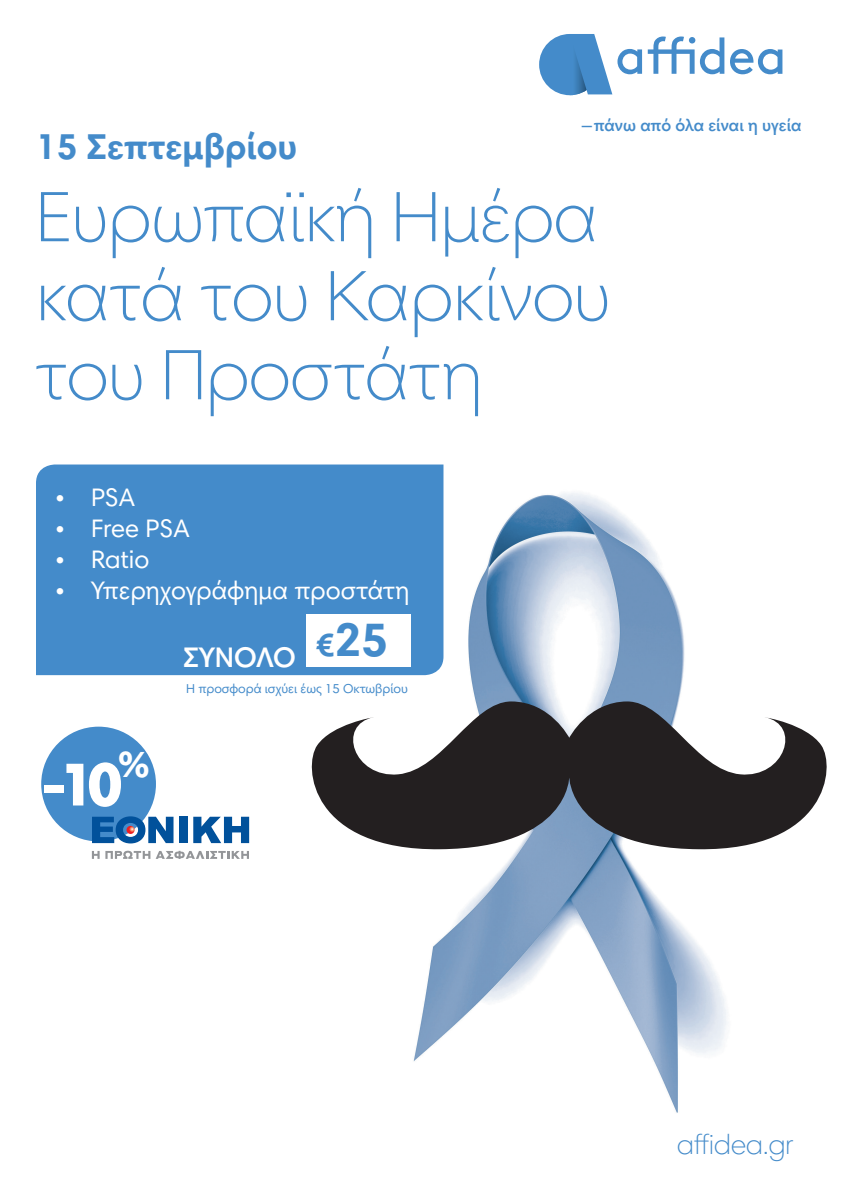
<style>
.page{position:relative;width:842px;height:1191px;background:#fff}
.page>*{position:absolute;margin:0;border:0;box-sizing:border-box;transform-origin:0 0}
.t1{font:300 72px/79px "Harmonia Sans W1 G";color:#448bca}
.t2{font:900 61.2px "Harmonia Sans W1 G";color:#fff}
.t3{font:900 36.7px "Harmonia Sans W1 G";color:#fff}
.t4{font:700 36.3px "Harmonia Sans W1 G";color:#448bca}
.t5{font:600 28.5px "Harmonia Sans W1 G";letter-spacing:-.015em;color:#fff}
.t6{font:300 28px "Harmonia Sans W1 G";color:#448bca}
.t7{font:25.6px "Harmonia Sans W1 G";color:#fff}
.t8{font:600 17px "Harmonia Sans W1 G";letter-spacing:-.005em;color:#448bca}
.t9{font:13px "Harmonia Sans W1 G";color:#448bca}
</style>
<div class="page">
<div style="left:539px;top:34px;width:61px;height:61px;background:#448bca;border-radius:50%"></div>
<svg style="left:575px;top:34px;width:67px;height:61px"></svg>
<svg style="left:648px;top:36px;width:76px;height:38px"></svg>
<svg style="left:730px;top:49px;width:52px;height:25px"></svg>
<img style="left:389px;top:464px;width:338px;height:649px">
<svg style="left:311px;top:701px;width:516px;height:149px;fill:#231f20"></svg>
<div style="left:36px;top:464px;width:407px;height:211px;background:#448bca"></div>
<div style="left:306px;top:614px;width:105px;height:52px;background:#fff"></div>
<div style="left:41px;top:726px;width:115px;height:115px;background:#448bca;border-radius:50%"></div>
<svg style="left:92px;top:816px;width:81px;height:27px"></svg>
<div style="left:179px;top:816px;width:8px;height:27px;background:#01519b"></div>
<svg style="left:193px;top:816px;width:56px;height:27px"></svg>
<svg style="left:92px;top:850px;width:58px;height:9px"></svg>
<svg style="left:156px;top:851px;width:93px;height:8px"></svg>
<p class="t8" style="left:580px;top:115px;width:223px">―πάνω από όλα είναι η υγεία</p>
<h3 class="t4" style="left:36px;top:124px;width:263px">15 Σεπτεμβρίου</h3>
<h1 class="t1" style="left:36px;top:177px;width:576px">Ευρωπαϊκή Ημέρα κατά του Καρκίνου του Προστάτη</h1>
<p class="t7" style="left:55px;top:481px;width:81px">• PSA</p>
<p class="t7" style="left:55px;top:512px;width:136px">• Free PSA</p>
<p class="t7" style="left:55px;top:543px;width:96px">• Ratio</p>
<p class="t7" style="left:55px;top:574px;width:356px">• Υπερηχογράφημα προστάτη</p>
<p class="t5" style="left:183px;top:639px;width:207px">ΣΥΝΟΛΟ <sup>€</sup><sup>25</sup></p>
<p class="t9" style="left:186px;top:681px;width:223px">H προσφορά ισχύει έως 15 Οκτωβρίου</p>
<h2 class="t2" style="left:39px;top:745px;width:85px">-10</h2>
<h3 class="t3" style="left:118px;top:740px;width:33px">%</h3>
<p class="t6" style="left:677px;top:1128px;width:118px">affidea.gr</p>
</div>
